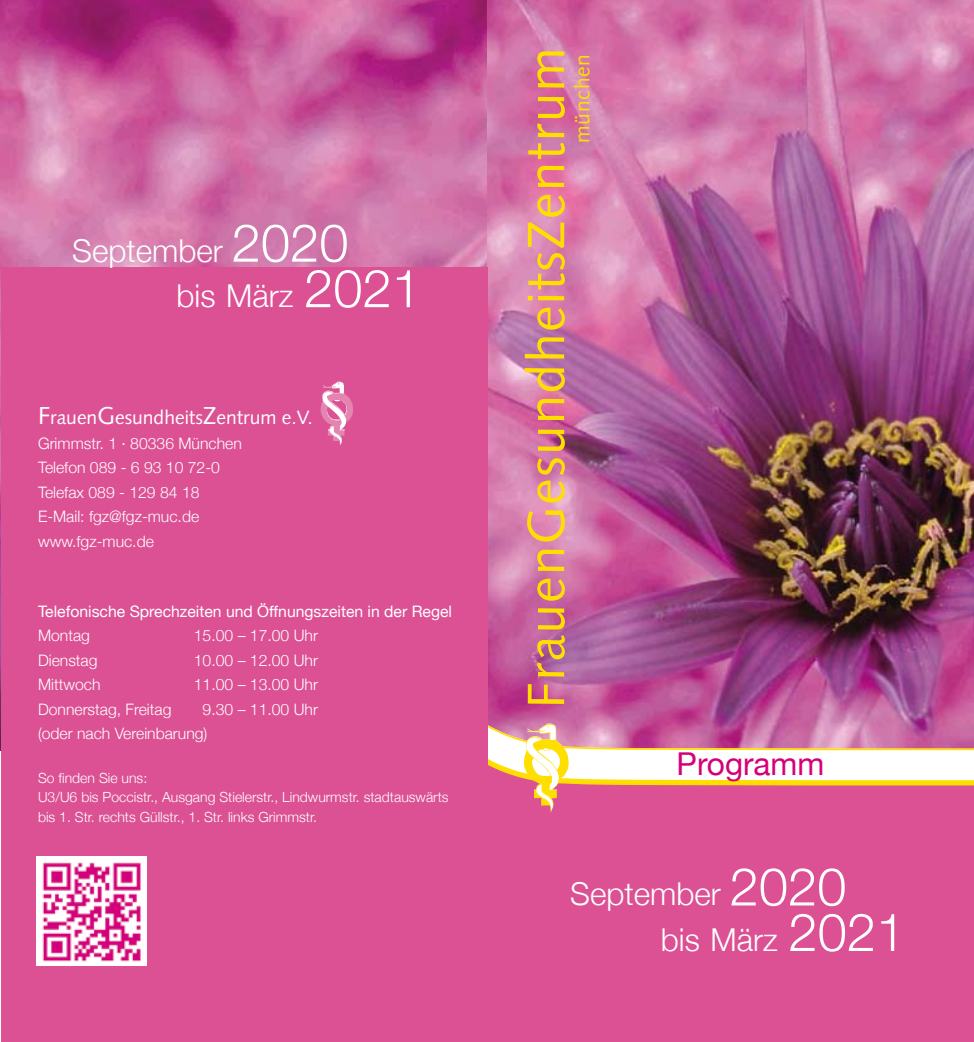
<style>
.page{position:relative;width:974px;height:1042px;background:#fff}
.page>*{position:absolute;margin:0;border:0;box-sizing:border-box;transform-origin:0 0}
.t1{font:52.5px "Syntax";letter-spacing:.03em;color:#ffde00}
.t2{font:300 31.5px/45.5px "Helvetica Neue";color:#fff}
.t3{font:31.5px "Helvetica Neue";color:#d4007a}
.t4{font:21px "Syntax";letter-spacing:.04em;color:#ffde00}
.t5{font:19.25px "Syntax";color:#fff}
.t6{font:300 15.75px/24.5px "Helvetica Neue";color:#fff}
.t7{font:15.75px "Helvetica Neue";color:#fff}
.t8{font:300 14px/19.2px "Helvetica Neue";color:#fff}
.s1{font-size:52.5px}
.s2{font-size:24.5px}
</style>
<div class="page">
<img style="left:1px;top:0;width:486px;height:268px">
<img style="left:487px;top:0;width:486px;height:684px">
<div style="left:472px;top:760px;width:501px;height:282px;background:#dc5194"></div>
<img style="left:534px;top:788px;width:23px;height:25px">
<div style="left:1px;top:268px;width:486px;height:774px;background:#dc5194"></div>
<img style="left:320px;top:381px;width:33px;height:65px">
<img style="left:37px;top:856px;width:109px;height:109px">
<svg style="left:487px;top:684px;width:486px;height:104px;background:#d895ab"></svg>
<h2 class="t2" style="left:176px;top:227px;width:246px;text-indent:-104px">September <span class="s1">2020<br></span>bis März <span class="s1">2021</span></h2>
<p class="t5" style="left:38px;top:406px;width:276px"><span class="s2">F</span>rauen<span class="s2">G</span>esundheits<span class="s2">Z</span>entrum e.V.</p>
<p class="t6" style="left:38px;top:431px;width:205px">Grimmstr. 1 · 80336 München<br>Telefon 089 - 6 93 10 72-0<br>Telefax 089 - 129 84 18<br>E-Mail: fgz@fgz-muc.de www.fgz-muc.de</p>
<p class="t7" style="left:38px;top:602px;width:415px">Telefonische Sprechzeiten und Öffnungszeiten in der Regel</p>
<p class="t6" style="left:38px;top:623px;width:53px">Montag</p>
<p class="t6" style="left:194px;top:623px;width:126px">15.00 – 17.00 Uhr</p>
<p class="t6" style="left:38px;top:648px;width:61px">Dienstag</p>
<p class="t6" style="left:194px;top:648px;width:126px">10.00 – 12.00 Uhr</p>
<p class="t6" style="left:38px;top:672px;width:64px">Mittwoch</p>
<p class="t6" style="left:194px;top:672px;width:126px">11.00 – 13.00 Uhr</p>
<p class="t6" style="left:38px;top:697px;width:135px">Donnerstag, Freitag</p>
<p class="t6" style="left:38px;top:697px;width:281px;text-indent:164px">9.30 – 11.00 Uhr (oder nach Vereinbarung)</p>
<p class="t8" style="left:38px;top:768px;width:412px">So finden Sie uns:<br>U3/U6 bis Poccistr., Ausgang Stielerstr., Lindwurmstr. stadtauswärts bis 1. Str. rechts Güllstr., 1. Str. links Grimmstr.</p>
<h1 class="t1" style="left:514px;top:680px;width:634px;rotate:-90deg">rauenGesundheitsZentrum</h1>
<h3 class="t4" style="left:569px;top:143px;width:91px;rotate:-90deg">münchen</h3>
<h2 class="t3" style="left:676px;top:745px;width:149px">Programm</h2>
<h2 class="t2" style="left:660px;top:871px;width:246px;text-indent:-90px">September <span class="s1">2020<br></span>bis März <span class="s1">2021</span></h2>
</div>
